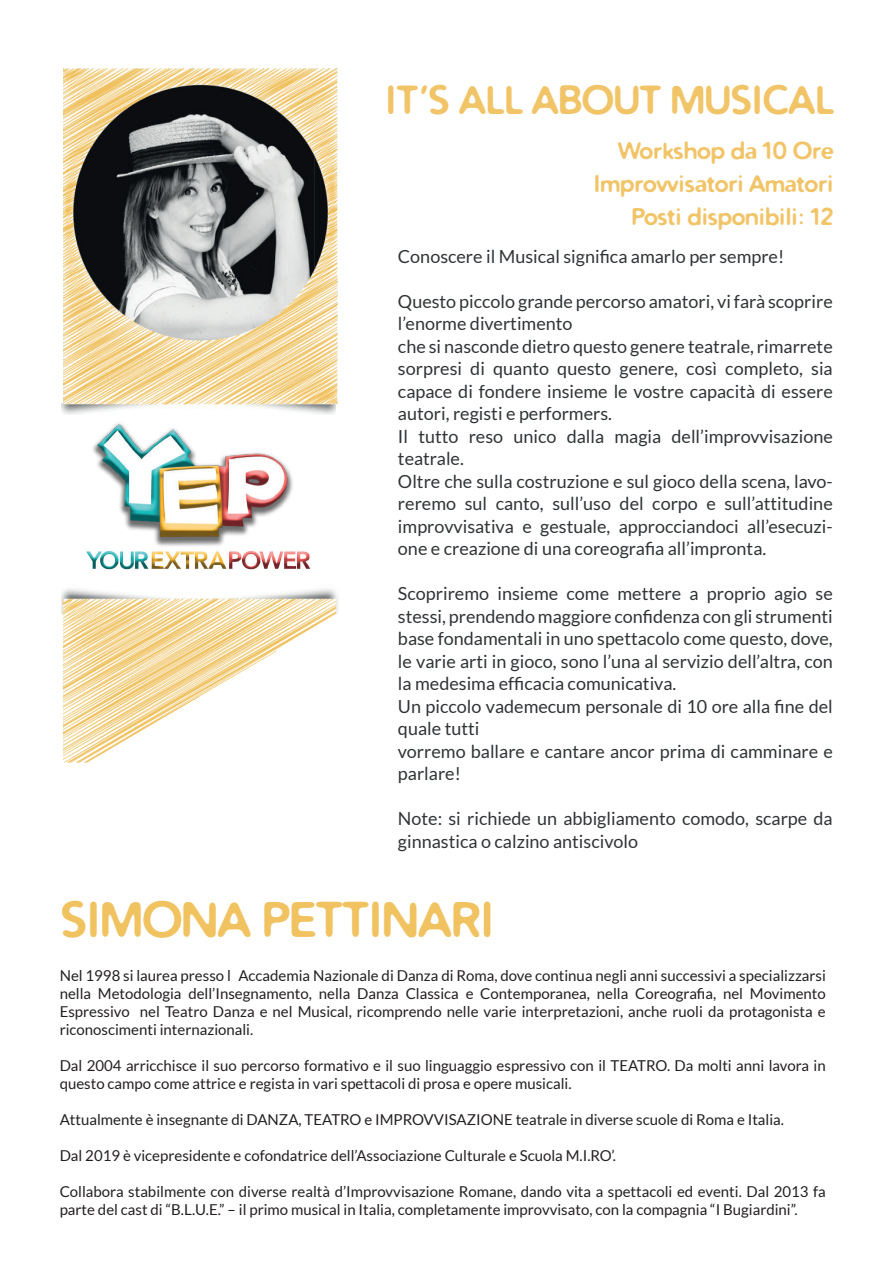
<style>
.page{position:relative;width:893px;height:1263px;background:#fff}
.page>*{position:absolute;margin:0;border:0;box-sizing:border-box;transform-origin:0 0}
.t1{font:700 46.5px "Distro";letter-spacing:.025em;color:#f0c260}
.t2{font:700 37.5px "Distro";letter-spacing:.025em;color:#f2c468}
.t3{font:700 22.5px/33px "Distro";letter-spacing:.025em;color:#f2c468;text-align:right}
.t4{font:18px/22.5px "Lato";color:#303436}
.t5{font:15px/18px "Lato";color:#231f20}
</style>
<div class="page">
<img style="left:61px;top:404px;width:274px;height:10px">
<img style="left:86px;top:423px;width:225px;height:147px">
<img style="left:61px;top:589px;width:277px;height:174px">
<img style="left:63px;top:69px;width:275px;height:335px">
<h2 class="t2" style="left:386px;top:75px;width:449px">IT’S ALL ABOUT MUSICAL</h2>
<p class="t3" style="left:594px;top:134px;width:240px">Workshop da 10 Ore<br>Improvvisatori Amatori<br>Posti disponibili: 12</p>
<p class="t4" style="left:398px;top:245px;width:388px">Conoscere il Musical significa amarlo per sempre!</p>
<p class="t4" style="left:398px;top:290px;width:436px">Questo piccolo grande percorso amatori, vi farà scoprire l’enorme divertimento<br>che si nasconde dietro questo genere teatrale, rimarrete sorpresi di quanto questo genere, così completo, sia capace di fondere insieme le vostre capacità di essere autori, registi e performers.<br>Il tutto reso unico dalla magia dell’improvvisazione teatrale.<br>Oltre che sulla costruzione e sul gioco della scena, lavo&shy;reremo sul canto, sull’uso del corpo e sull’attitudine improvvisativa e gestuale, approcciandoci all’esecuzi&shy;one e creazione di una coreografia all’impronta.</p>
<p class="t4" style="left:398px;top:582px;width:436px">Scopriremo insieme come mettere a proprio agio se stessi, prendendo maggiore confidenza con gli strumenti base fondamentali in uno spettacolo come questo, dove, le varie arti in gioco, sono l’una al servizio dell’altra, con la medesima efficacia comunicativa.<br>Un piccolo vademecum personale di 10 ore alla fine del quale tutti<br>vorremo ballare e cantare ancor prima di camminare e parlare!</p>
<p class="t4" style="left:398px;top:807px;width:436px">Note: si richiede un abbigliamento comodo, scarpe da ginnastica o calzino antiscivolo</p>
<h1 class="t1" style="left:61px;top:889px;width:433px">SIMONA PETTINARI</h1>
<p class="t5" style="left:60px;top:966px;width:768px;text-align:justify">Nel 1998 si laurea presso l Accademia Nazionale di Danza di Roma, dove continua negli anni successivi a specializzarsi nella Metodologia dell’Insegnamento, nella Danza Classica e Contemporanea, nella Coreografia, nel Movimento Espressivo nel Teatro Danza e nel Musical, ricomprendo nelle varie interpretazioni, anche ruoli da protagonista e riconoscimenti internazionali.</p>
<p class="t5" style="left:60px;top:1056px;width:768px">Dal 2004 arricchisce il suo percorso formativo e il suo linguaggio espressivo con il TEATRO. Da molti anni lavora in questo campo come attrice e regista in vari spettacoli di prosa e opere musicali.</p>
<p class="t5" style="left:60px;top:1110px;width:726px">Attualmente è insegnante di DANZA, TEATRO e IMPROVVISAZIONE teatrale in diverse scuole di Roma e Italia.</p>
<p class="t5" style="left:60px;top:1146px;width:558px">Dal 2019 è vicepresidente e cofondatrice dell’Associazione Culturale e Scuola M.I.RO’.</p>
<p class="t5" style="left:60px;top:1182px;width:768px">Collabora stabilmente con diverse realtà d’Improvvisazione Romane, dando vita a spettacoli ed eventi. Dal 2013 fa parte del cast di “B.L.U.E.” – il primo musical in Italia, completamente improvvisato, con la compagnia “I Bugiardini”.</p>
</div>
